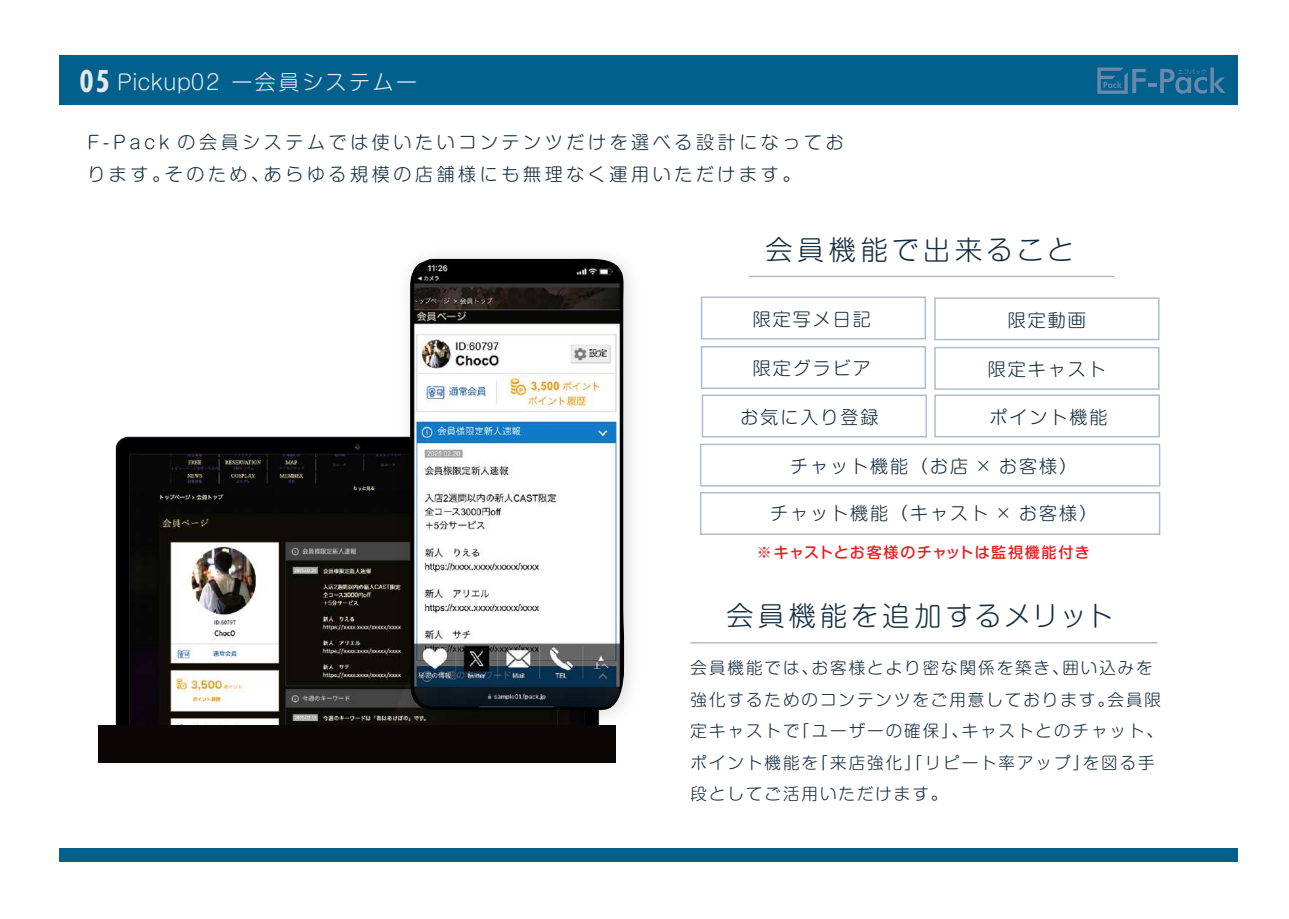
<style>
.page{position:relative;width:1289px;height:919px;background:#fff}
.page>*{position:absolute;margin:0;border:0;box-sizing:border-box;transform-origin:0 0}
.t1{font:300 27px "Shin M Go Pro";letter-spacing:.15em;color:#132c40}
.t2{font:300 21px "Shin M Go Pro";letter-spacing:.12em;color:#e6e7e9}
.t3{font:300 18px/31.5px "Shin M Go Pro";letter-spacing:.2em;color:#132c40}
.t4{font:300 18px "Shin M Go Pro";letter-spacing:.11em;color:#132c40}
.t5{font:300 16.5px/31.5px "Shin M Go Pro";letter-spacing:.12em;color:#132c40}
.t6{font:500 15px "Shin M Go Pro";letter-spacing:.09em;color:#ee1d23}
.t7{font:100 6px "Noto Sans JP";letter-spacing:-.01em;color:#6a88ab}
.s1{font-family:"Futura PT Cond";font-weight:700;font-size:33px}
</style>
<div class="page">
<div style="left:59px;top:55px;width:1178px;height:50px;background:#01608c"></div>
<div style="left:59px;top:847px;width:1178px;height:14px;background:#01608c"></div>
<svg style="left:1097px;top:67px;width:128px;height:27px"></svg>
<hr style="left:748px;top:275px;width:366px;height:2px;background:#b1bbce">
<hr style="left:690px;top:642px;width:467px;height:1px;background:#b1bbce">
<div style="left:700px;top:296px;width:226px;height:43px;border:2px solid #b1bbce"></div>
<div style="left:700px;top:346px;width:226px;height:43px;border:2px solid #b1bbce"></div>
<div style="left:934px;top:297px;width:225px;height:43px;border:2px solid #b1bbce"></div>
<div style="left:934px;top:347px;width:225px;height:43px;border:2px solid #b1bbce"></div>
<div style="left:701px;top:394px;width:226px;height:43px;border:2px solid #b1bbce"></div>
<div style="left:700px;top:443px;width:460px;height:43px;border:2px solid #b1bbce"></div>
<div style="left:700px;top:492px;width:460px;height:43px;border:2px solid #b1bbce"></div>
<div style="left:934px;top:394px;width:225px;height:43px;border:2px solid #b1bbce"></div>
<img style="left:115px;top:436px;width:274px;height:289px">
<div style="left:98px;top:725px;width:517px;height:37px;background:#0b0707"></div>
<img style="left:389px;top:256px;width:243px;height:478px">
<img style="left:405px;top:259px;width:226px;height:452px">
<p class="t2" style="left:79px;top:65px;width:339px"><span class="s1">05</span> Pickup02 ー会員システムー</p>
<p class="t3" style="left:87px;top:125px;width:758px">F-Pack の会員システムでは使いたいコンテンツだけを選べる設計になっております。そのため、あらゆる規模の店舗様にも無理なく運用いただけます。</p>
<p class="t7" style="left:1177px;top:68px;width:31px">エフパック</p>
<h1 class="t1" style="left:765px;top:228px;width:310px">会員機能で出来ること</h1>
<p class="t3" style="left:752px;top:301px;width:119px">限定写メ日記</p>
<p class="t3" style="left:752px;top:350px;width:119px">限定グラビア</p>
<p class="t3" style="left:1007px;top:302px;width:79px">限定動画</p>
<p class="t3" style="left:987px;top:351px;width:119px">限定キャスト</p>
<p class="t3" style="left:989px;top:399px;width:119px">ポイント機能</p>
<p class="t4" style="left:740px;top:403px;width:139px">お気に入り登録</p>
<p class="t4" style="left:790px;top:451px;width:288px">チャット機能（お店 × お客様）</p>
<p class="t4" style="left:770px;top:499px;width:328px">チャット機能（キャスト × お客様）</p>
<p class="t6" style="left:756px;top:540px;width:334px">※キャストとお客様のチャットは監視機能付き</p>
<h1 class="t1" style="left:726px;top:594px;width:388px">会員機能を追加するメリット</h1>
<p class="t5" style="left:690px;top:650px;width:474px">会員機能では、お客様とより密な関係を築き、囲い込みを強化するためのコンテンツをご用意しております。会員限定キャストで「ユーザーの確保」、キャストとのチャット、ポイント機能を「来店強化」「リピート率アップ」を図る手段としてご活用いただけます。</p>
</div>
